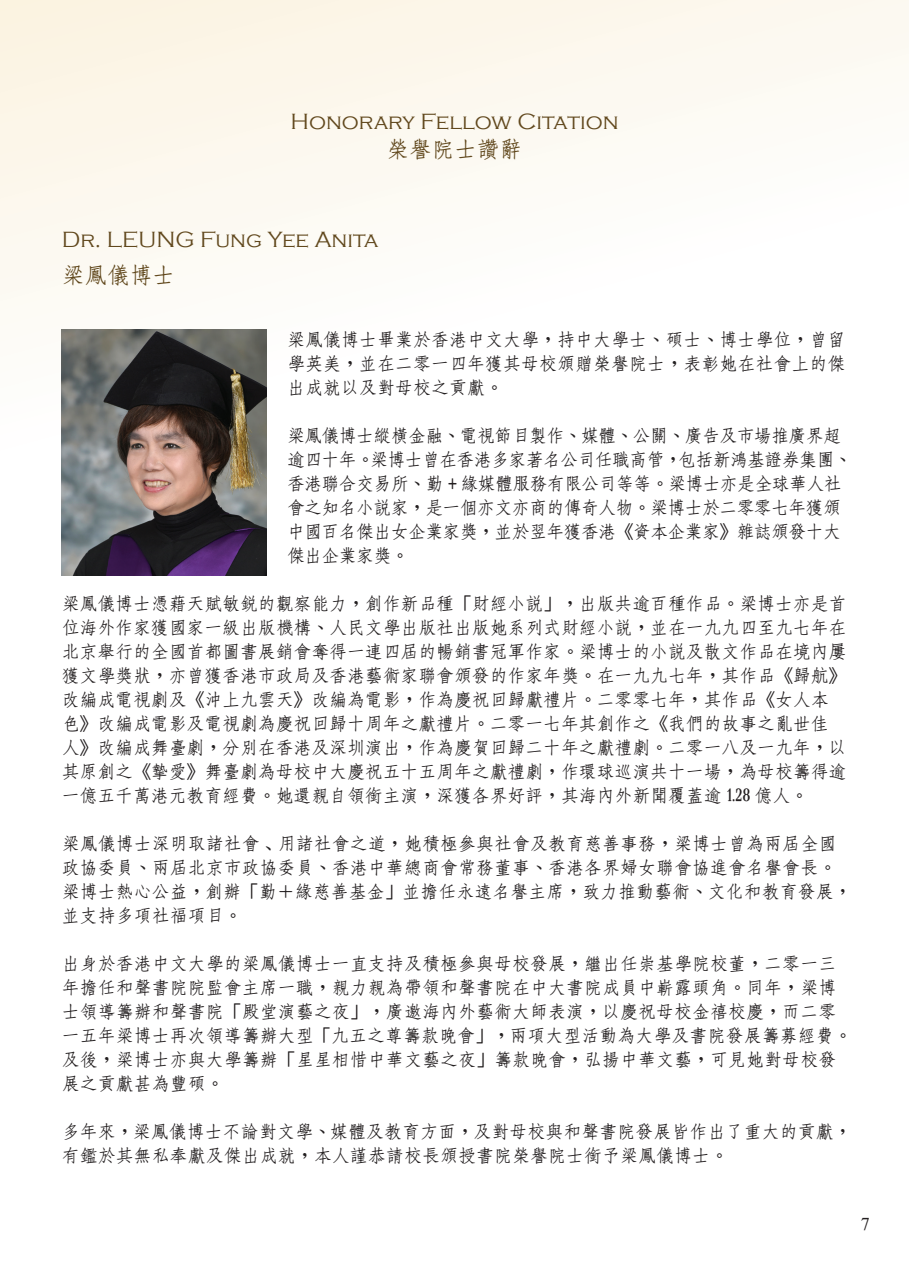
<style>
.page{position:relative;width:909px;height:1280px;background:#fff}
.page>*{position:absolute;margin:0;border:0;box-sizing:border-box;transform-origin:0 0}
.t1{font:300 22.65px "Copperplate Gothic";color:#61481d}
.t2{font:500 22.65px "Han Wang Fang Song";color:#61481d}
.t3{font:500 18px/24px "Han Wang Fang Song";letter-spacing:-.01em;color:#231f20}
.t4{font:500 18px/24px "Han Wang Fang Song";letter-spacing:-.04em;color:#231f20}
.t5{font:18px "Times New Roman";color:#231f20}
</style>
<div class="page">
<svg style="left:0;top:0;width:908px;height:461px"></svg>
<img style="left:62px;top:329px;width:205px;height:246px">
<p class="t1" style="left:290px;top:109px;width:329px">Honorary Fellow Citation</p>
<p class="t2" style="left:386px;top:137px;width:138px">榮譽院士讚辭</p>
<p class="t1" style="left:62px;top:227px;width:318px">Dr. LEUNG Fung Yee Anita</p>
<p class="t2" style="left:62px;top:263px;width:115px">梁鳳儀博士</p>
<p class="t3" style="left:287px;top:327px;width:559px;text-align:justify">梁鳳儀博士畢業於香港中文大學，持中大學士、碩士、博士學位，曾留學英美，並在二零一四年獲其母校頒贈榮譽院士，表彰她在社會上的傑出成就以及對母校之貢獻。</p>
<p class="t4" style="left:287px;top:423px;width:566px">梁鳳儀博士縱橫金融、電視節目製作、媒體、公關、廣告及市場推廣界超逾四十年。梁博士曾在香港多家著名公司任職高管，包括新鴻基證券集團、香港聯合交易所、勤 + 緣媒體服務有限公司等等。梁博士亦是全球華人社會之知名小說家，是一個亦文亦商的傳奇人物。梁博士於二零零七年獲頒中國百名傑出女企業家獎，並於翌年獲香港《資本企業家》雜誌頒發十大傑出企業家獎。</p>
<p class="t3" style="left:62px;top:591px;width:786px">梁鳳儀博士憑藉天賦敏銳的觀察能力，創作新品種「財經小說」，出版共逾百種作品。梁博士亦是首位海外作家獲國家一級出版機構、人民文學出版社出版她系列式財經小說，並在一九九四至九七年在北京舉行的全國首都圖書展銷會奪得一連四屆的暢銷書冠軍作家。梁博士的小說及散文作品在境內屢獲文學獎狀，亦曾獲香港市政局及香港藝術家聯會頒發的作家年獎。在一九九七年，其作品《歸航》改編成電視劇及《沖上九雲天》改編為電影，作為慶祝回歸獻禮片。二零零七年，其作品《女人本色》改編成電影及電視劇為慶祝回歸十周年之獻禮片。二零一七年其創作之《我們的故事之亂世佳人》改編成舞臺劇，分別在香港及深圳演出，作為慶賀回歸二十年之獻禮劇。二零一八及一九年，以其原創之《摯愛》舞臺劇為母校中大慶祝五十五周年之獻禮劇，作環球巡演共十一場，為母校籌得逾一億五千萬港元教育經費。她還親自領銜主演，深獲各界好評，其海內外新聞覆蓋逾 1.28 億人。</p>
<p class="t3" style="left:62px;top:831px;width:791px">梁鳳儀博士深明取諸社會﹑用諸社會之道，她積極參與社會及教育慈善事務，梁博士曾為兩屆全國政協委員、兩屆北京市政協委員、香港中華總商會常務董事、香港各界婦女聯會協進會名譽會長。梁博士熱心公益，創辦「勤＋緣慈善基金」並擔任永遠名譽主席，致力推動藝術、文化和教育發展，並支持多項社福項目。</p>
<p class="t3" style="left:62px;top:951px;width:791px">出身於香港中文大學的梁鳳儀博士一直支持及積極參與母校發展，繼出任崇基學院校董，二零一三年擔任和聲書院院監會主席一職，親力親為帶領和聲書院在中大書院成員中嶄露頭角。同年，梁博士領導籌辦和聲書院「殿堂演藝之夜」，廣邀海內外藝術大師表演，以慶祝母校金禧校慶，而二零一五年梁博士再次領導籌辦大型「九五之尊籌款晚會」，兩項大型活動為大學及書院發展籌募經費。及後，梁博士亦與大學籌辦「星星相惜中華文藝之夜」籌款晚會，弘揚中華文藝，可見她對母校發展之貢獻甚為豐碩。</p>
<p class="t3" style="left:62px;top:1119px;width:791px">多年來，梁鳳儀博士不論對文學、媒體及教育方面，及對母校與和聲書院發展皆作出了重大的貢獻，有鑑於其無私奉獻及傑出成就，本人謹恭請校長頒授書院榮譽院士銜予梁鳳儀博士。</p>
<p class="t5" style="left:860px;top:1210px;width:10px">7</p>
</div>
